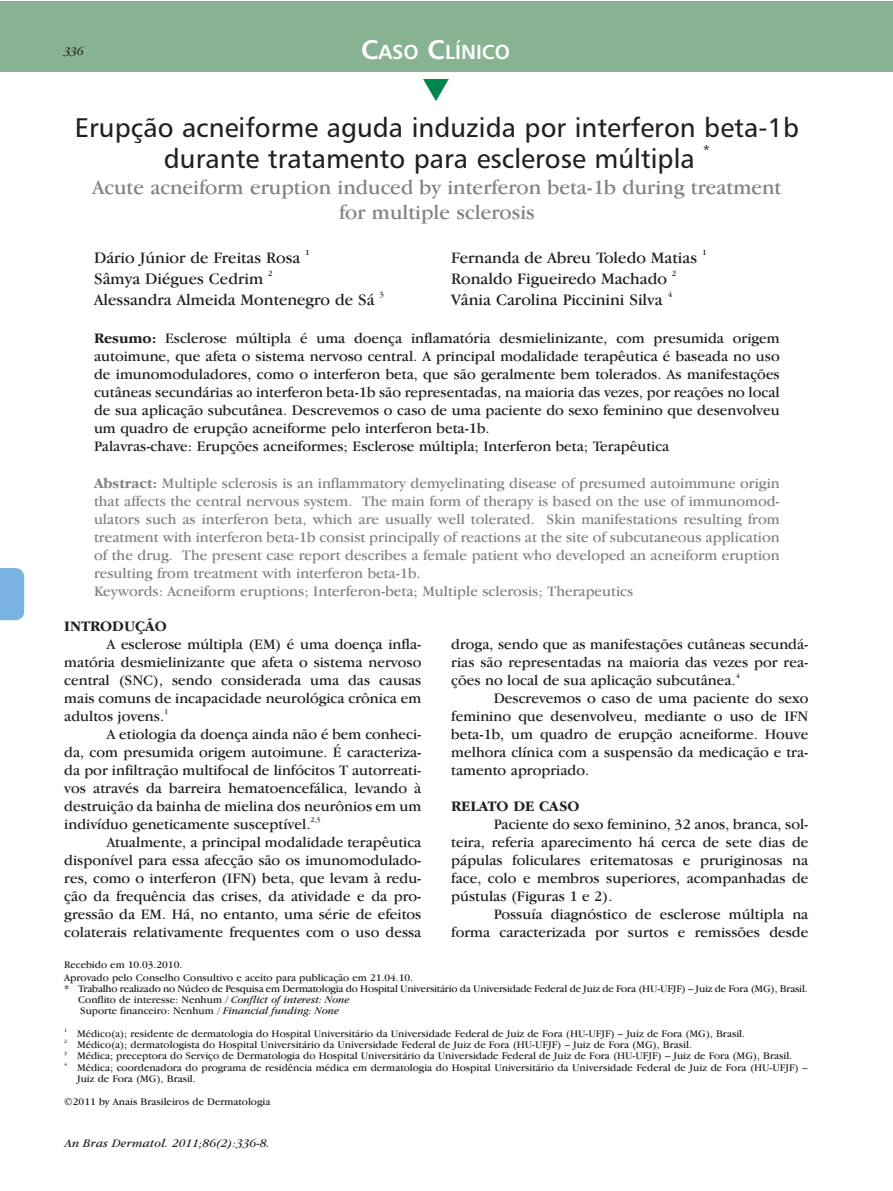
<style>
.page{position:relative;width:893px;height:1191px;background:#fff}
.page>*{position:absolute;margin:0;border:0;box-sizing:border-box;transform-origin:0 0}
.t1{font:27px/31.5px "Humanist 777 BT Roman B";color:#231f20;text-align:center}
.t2{font:21px/25.5px "Garamond IT Cby BT";color:#808285;text-align:center}
.t3{font:20.25px "Humanist 777 BT Bold B";color:#fff}
.t4{font:16.5px "Garamond IT Cby BT";color:#231f20}
.t5{font:15px/18px "Garamond IT Cby BT";color:#231f20;text-align:justify}
.t6{font:15px/18px "Garamond IT Cby BT";color:#808285}
.t7{font:700 15px "Garamond IT Cby BT";color:#231f20}
.t8{font:13.5px "Humanist 777 BT Roman B";color:#231f20}
.t9{font:italic 12px "Garamond IT Cby BT";letter-spacing:.015em;color:#231f20}
.t10{font:10.5px/11.2px "Garamond IT Cby BT";color:#231f20}
.t11{font:8.25px "Garamond IT Cby BT";color:#231f20}
.t12{font:7.5px "Garamond IT Cby BT";color:#231f20}
.t13{font:5.25px "Garamond IT Cby BT";color:#231f20}
.s1{font-size:27px}
.s2{font-weight:700}
.s3{font-style:italic}
</style>
<div class="page">
<div style="left:0;top:1px;width:892px;height:71px;background:#87b392"></div>
<svg style="left:0;top:568px;width:24px;height:52px"></svg>
<p class="t9" style="left:64px;top:47px;width:21px">336</p>
<h3 class="t3" style="left:361px;top:44px;width:150px"><span class="s1">C</span>ASO <span class="s1">C</span>LÍNICO</h3>
<h1 class="t1" style="left:75px;top:114px;width:726px">Erupção acneiforme aguda induzida por interferon beta-1b durante tratamento para esclerose múltipla</h1>
<p class="t8" style="left:703px;top:145px;width:8px">*</p>
<h2 class="t2" style="left:92px;top:176px;width:690px">Acute acneiform eruption induced by interferon beta-1b during treatment for multiple sclerosis</h2>
<p class="t4" style="left:94px;top:251px;width:208px">Dário Júnior de Freitas Rosa</p>
<p class="t11" style="left:305px;top:250px;width:6px">1</p>
<p class="t4" style="left:451px;top:251px;width:247px">Fernanda de Abreu Toledo Matias</p>
<p class="t11" style="left:702px;top:250px;width:6px">1</p>
<p class="t4" style="left:94px;top:272px;width:171px">Sâmya Diégues Cedrim</p>
<p class="t11" style="left:268px;top:271px;width:6px">2</p>
<p class="t4" style="left:451px;top:272px;width:217px">Ronaldo Figueiredo Machado</p>
<p class="t11" style="left:672px;top:271px;width:6px">2</p>
<p class="t4" style="left:94px;top:293px;width:282px">Alessandra Almeida Montenegro de Sá</p>
<p class="t11" style="left:380px;top:292px;width:6px">3</p>
<p class="t4" style="left:451px;top:293px;width:213px">Vânia Carolina Piccinini Silva</p>
<p class="t11" style="left:668px;top:292px;width:6px">4</p>
<p class="t5" style="left:94px;top:331px;width:687px;text-align:left"><span class="s2">Resumo:</span> Esclerose múltipla é uma doença inflamatória desmielinizante, com presumida origem autoimune, que afeta o sistema nervoso central. A principal modalidade terapêutica é baseada no uso de imunomoduladores, como o interferon beta, que são geralmente bem tolerados. As manifestações cutâneas secundárias ao interferon beta-1b são representadas, na maioria das vezes, por reações no local de sua aplicação subcutânea. Descrevemos o caso de uma paciente do sexo feminino que desenvolveu um quadro de erupção acneiforme pelo interferon beta-1b.<br>Palavras-chave: Erupções acneiformes; Esclerose múltipla; Interferon beta; Terapêutica</p>
<p class="t6" style="left:94px;top:475px;width:687px"><span class="s2">Abstract:</span> Multiple sclerosis is an inflammatory demyelinating disease of presumed autoimmune origin that affects the central nervous system. The main form of therapy is based on the use of immunomod&shy;ulators such as interferon beta, which are usually well tolerated. Skin manifestations resulting from treatment with interferon beta-1b consist principally of reactions at the site of subcutaneous application of the drug. The present case report describes a female patient who developed an acneiform eruption resulting from treatment with interferon beta-1b.<br>Keywords: Acneiform eruptions; Interferon-beta; Multiple sclerosis; Therapeutics</p>
<p class="t7" style="left:64px;top:621px;width:104px">INTRODUÇÃO</p>
<p class="t5" style="left:64px;top:636px;width:359px;text-indent:43px">A esclerose múltipla (EM) é uma doença infla&shy;matória desmielinizante que afeta o sistema nervoso central (SNC), sendo considerada uma das causas mais comuns de incapacidade neurológica crônica em adultos jovens.</p>
<p class="t12" style="left:164px;top:709px;width:6px">1</p>
<p class="t5" style="left:64px;top:726px;width:359px;text-indent:43px">A etiologia da doença ainda não é bem conheci&shy;da, com presumida origem autoimune. É caracteriza&shy;da por infiltração multifocal de linfócitos T autorreati&shy;vos através da barreira hematoencefálica, levando à destruição da bainha de mielina dos neurônios em um indivíduo geneticamente susceptível.</p>
<p class="t12" style="left:310px;top:817px;width:12px">2,3</p>
<p class="t5" style="left:64px;top:834px;width:359px;text-indent:43px">Atualmente, a principal modalidade terapêutica disponível para essa afecção são os imunomodulado&shy;res, como o interferon (IFN) beta, que levam à redu&shy;ção da frequência das crises, da atividade e da pro&shy;gressão da EM. Há, no entanto, uma série de efeitos colaterais relativamente frequentes com o uso dessa</p>
<p class="t5" style="left:451px;top:636px;width:359px">droga, sendo que as manifestações cutâneas secundá&shy;rias são representadas na maioria das vezes por rea&shy;ções no local de sua aplicação subcutânea.</p>
<p class="t12" style="left:736px;top:673px;width:6px">4</p>
<p class="t5" style="left:451px;top:690px;width:359px;text-indent:43px">Descrevemos o caso de uma paciente do sexo feminino que desenvolveu, mediante o uso de IFN beta-1b, um quadro de erupção acneiforme. Houve melhora clínica com a suspensão da medicação e tra&shy;tamento apropriado.</p>
<p class="t7" style="left:451px;top:801px;width:130px">RELATO DE CASO</p>
<p class="t5" style="left:451px;top:816px;width:359px;text-indent:43px">Paciente do sexo feminino, 32 anos, branca, sol&shy;teira, referia aparecimento há cerca de sete dias de pápulas foliculares eritematosas e pruriginosas na face, colo e membros superiores, acompanhadas de pústulas (Figuras 1 e 2).</p>
<p class="t5" style="left:451px;top:906px;width:359px;text-align:right">Possuía diagnóstico de esclerose múltipla na forma caracterizada por surtos e remissões desde</p>
<p class="t10" style="left:64px;top:959px;width:350px;line-height:12.6px">Recebido em 10.03.2010.<br>Aprovado pelo Conselho Consultivo e aceito para publicação em 21.04.10.</p>
<p class="t10" style="left:78px;top:983px;width:731px;text-indent:-14px">* Trabalho realizado no Núcleo de Pesquisa em Dermatologia do Hospital Universitário da Universidade Federal de Juiz de Fora (HU-UFJF) – Juiz de Fora (MG), Brasil.<br>Conflito de interesse: Nenhum / <span class="s3">Conflict of interest: None<br></span>Suporte financeiro: Nenhum / <span class="s3">Financial funding: None</span></p>
<p class="t13" style="left:64px;top:1028px;width:4px">1</p>
<p class="t10" style="left:77px;top:1028px;width:669px">Médico(a); residente de dermatologia do Hospital Universitário da Universidade Federal de Juiz de Fora (HU-UFJF) – Juiz de Fora (MG), Brasil.</p>
<p class="t13" style="left:64px;top:1039px;width:4px">2</p>
<p class="t10" style="left:77px;top:1040px;width:616px">Médico(a); dermatologista do Hospital Universitário da Universidade Federal de Juiz de Fora (HU-UFJF) – Juiz de Fora (MG), Brasil.</p>
<p class="t13" style="left:64px;top:1051px;width:4px">3</p>
<p class="t10" style="left:77px;top:1051px;width:717px">Médica; preceptora do Serviço de Dermatologia do Hospital Universitário da Universidade Federal de Juiz de Fora (HU-UFJF) – Juiz de Fora (MG), Brasil.</p>
<p class="t13" style="left:64px;top:1062px;width:4px">4</p>
<p class="t10" style="left:77px;top:1062px;width:732px">Médica; coordenadora do programa de residência médica em dermatologia do Hospital Universitário da Universidade Federal de Juiz de Fora (HU-UFJF) –<br>Juiz de Fora (MG), Brasil.</p>
<p class="t10" style="left:64px;top:1096px;width:208px">©2011 by Anais Brasileiros de Dermatologia</p>
<p class="t9" style="left:65px;top:1138px;width:207px">An Bras Dermatol. 2011;86(2):336-8.</p>
</div>
